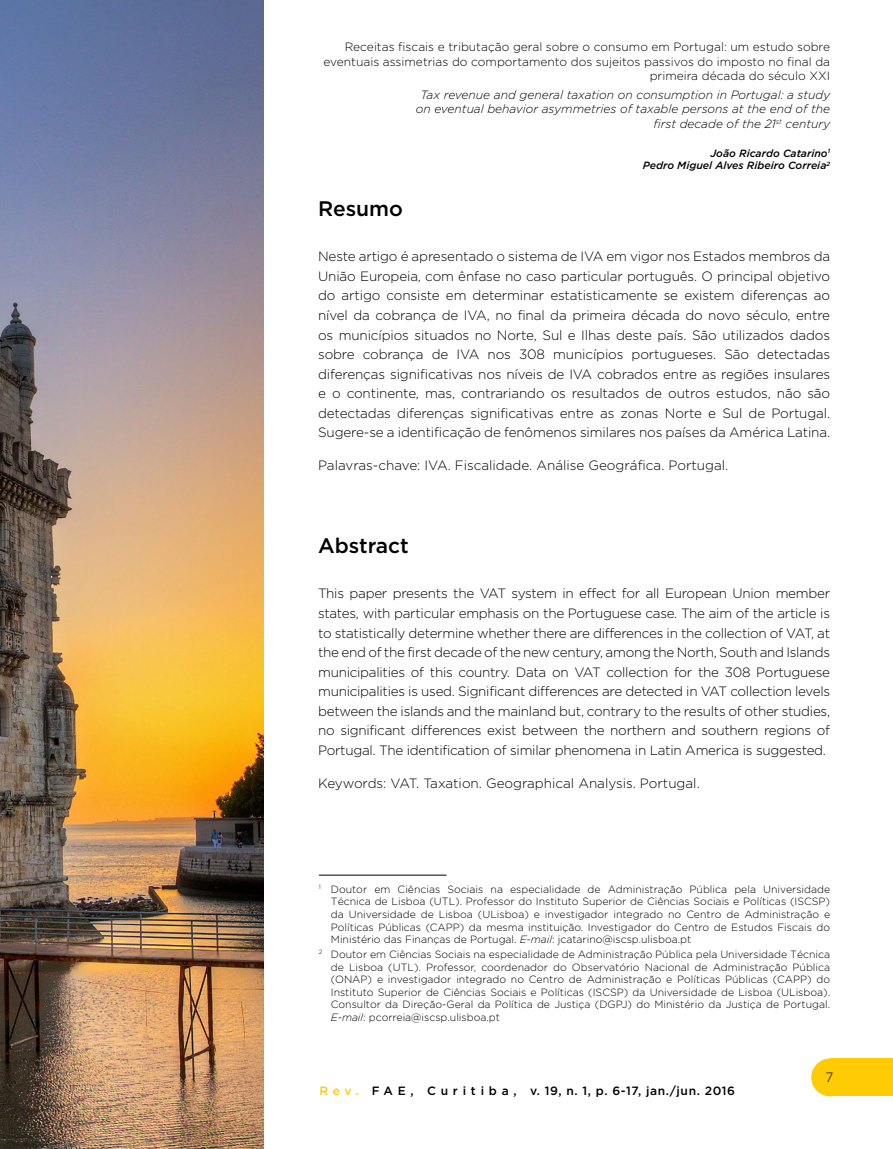
<style>
.page{position:relative;width:893px;height:1149px;background:#fff}
.page>*{position:absolute;margin:0;border:0;box-sizing:border-box;transform-origin:0 0}
.t1{font:500 21px "Gotham";color:#000}
.t2{font:300 13.5px/19.5px "Gotham";letter-spacing:-.01em;color:#000;text-align:justify}
.t3{font:300 12px/14.4px "Gotham";color:#000;text-align:right}
.t4{font:italic 300 12px/14.4px "Gotham";color:#000;text-align:right}
.t5{font:500 12px "Gotham";letter-spacing:.05em;color:#000}
.t6{font:300 10.5px/12.6px "Gotham";color:#000;text-align:justify}
.t7{font:italic 500 10.5px/12.6px "Gotham";color:#000;text-align:right}
.s1{font-style:italic}
.s2{color:#ffcb05}
</style>
<div class="page">
<div style="left:830px;top:1058px;width:63px;height:37px;background:#ffcb05"></div>
<div style="left:811px;top:1058px;width:38px;height:37px;background:#ffcb05;border-radius:50%"></div>
<img style="left:0;top:0;width:264px;height:1148px">
<hr style="left:319px;top:874px;width:127px;height:1px;background:#000">
<hr style="left:0;top:31px;width:1px;height:476px;background:#fff">
<p class="t3" style="left:324px;top:40px;width:508px">Receitas fiscais e tributação geral sobre o consumo em Portugal: um estudo sobre eventuais assimetrias do comportamento dos sujeitos passivos do imposto no final da primeira década do século XXI</p>
<p class="t4" style="left:416px;top:87px;width:416px">Tax revenue and general taxation on consumption in Portugal: a study on eventual behavior asymmetries of taxable persons at the end of the first decade of the 21<sup>st</sup> century</p>
<p class="t7" style="left:643px;top:146px;width:189px">João Ricardo Catarino<sup>1<br></sup>Pedro Miguel Alves Ribeiro Correia<sup>2</sup></p>
<h1 class="t1" style="left:318px;top:197px;width:86px">Resumo</h1>
<p class="t2" style="left:318px;top:247px;width:514px">Neste artigo é apresentado o sistema de IVA em vigor nos Estados membros da União Europeia, com ênfase no caso particular português. O principal objetivo do artigo consiste em determinar estatisticamente se existem diferenças ao nível da cobrança de IVA, no final da primeira década do novo século, entre os municípios situados no Norte, Sul e Ilhas deste país. São utilizados dados sobre cobrança de IVA nos 308 municípios portugueses. São detectadas diferenças significativas nos níveis de IVA cobrados entre as regiões insulares e o continente, mas, contrariando os resultados de outros estudos, não são detectadas diferenças significativas entre as zonas Norte e Sul de Portugal.<br>Sugere-se a identificação de fenômenos similares nos países da América Latina.</p>
<p class="t2" style="left:318px;top:455px;width:412px">Palavras-chave: IVA. Fiscalidade. Análise Geográfica. Portugal.</p>
<h1 class="t1" style="left:318px;top:534px;width:92px">Abstract</h1>
<p class="t2" style="left:318px;top:583px;width:514px">This paper presents the VAT system in effect for all European Union member states, with particular emphasis on the Portuguese case. The aim of the article is to statistically determine whether there are differences in the collection of VAT, at the end of the first decade of the new century, among the North, South and Islands municipalities of this country. Data on VAT collection for the 308 Portuguese municipalities is used. Significant differences are detected in VAT collection levels between the islands and the mainland but, contrary to the results of other studies, no significant differences exist between the northern and southern regions of Portugal. The identification of similar phenomena in Latin America is suggested.</p>
<p class="t2" style="left:318px;top:773px;width:383px">Keywords: VAT. Taxation. Geographical Analysis. Portugal.</p>
<p class="t6" style="left:331px;top:882px;width:501px;text-indent:-12px"><sup>1</sup> Doutor em Ciências Sociais na especialidade de Administração Pública pela Universidade Técnica de Lisboa (UTL). Professor do Instituto Superior de Ciências Sociais e Políticas (ISCSP) da Universidade de Lisboa (ULisboa) e investigador integrado no Centro de Administração e Políticas Públicas (CAPP) da mesma instituição. Investigador do Centro de Estudos Fiscais do Ministério das Finanças de Portugal. <span class="s1">E-mail</span>: jcatarino@iscsp.ulisboa.pt</p>
<p class="t6" style="left:331px;top:947px;width:501px;text-indent:-12px"><sup>2</sup> Doutor em Ciências Sociais na especialidade de Administração Pública pela Universidade Técnica de Lisboa (UTL). Professor, coordenador do Observatório Nacional de Administração Pública (ONAP) e investigador integrado no Centro de Administração e Políticas Públicas (CAPP) do Instituto Superior de Ciências Sociais e Políticas (ISCSP) da Universidade de Lisboa (ULisboa).<br>Consultor da Direção-Geral da Política de Justiça (DGPJ) do Ministério da Justiça de Portugal.<br><span class="s1">E-mail</span>: pcorreia@iscsp.ulisboa.pt</p>
<p class="t5" style="left:319px;top:1083px;width:417px"><span class="s2">R e v .</span> F A E , C u r i t i b a , v. 19, n. 1, p. 6-17, jan./jun. 2016</p>
<p class="t2" style="left:825px;top:1067px;width:9px">7</p>
</div>
